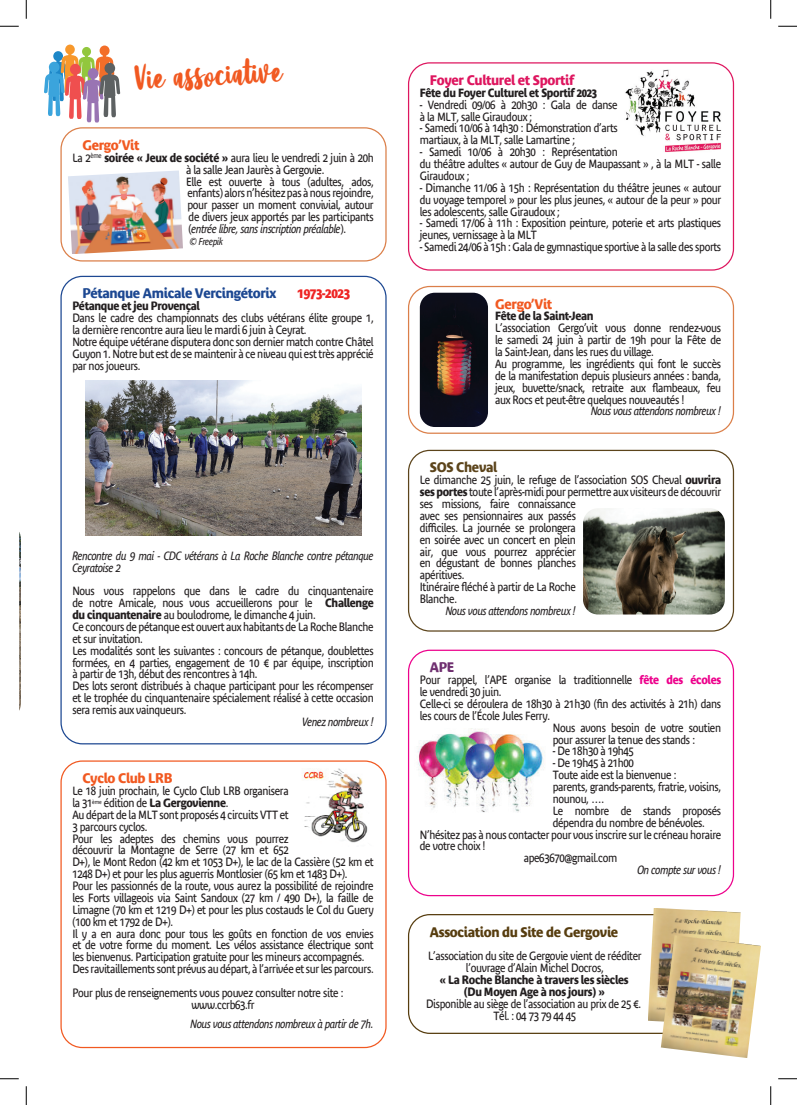
<style>
.page{position:relative;width:797px;height:1105px;background:#fff}
.page>*{position:absolute;margin:0;border:0;box-sizing:border-box;transform-origin:0 0}
.t1{font:37.5px "Amanise";color:#f15921}
.t2{font:700 13.75px "Bienvenue";letter-spacing:-.025em;color:#f15921;scale:.95 1}
.t3{font:700 13.75px "Bienvenue";letter-spacing:-.025em;color:#1d4892;scale:.95 1}
.t4{font:700 13.75px "Bienvenue";letter-spacing:-.025em;color:#573d0f;scale:.95 1}
.t5{font:700 13.75px "Bienvenue";letter-spacing:-.025em;color:#de165f;scale:.95 1}
.t6{font:700 13.75px "Bienvenue";letter-spacing:-.025em;color:#ee2524;scale:.95 1}
.t7{font:700 13.75px "Bienvenue";letter-spacing:-.025em;color:#5c441b;scale:.95 1}
.t8{font:700 13.75px "Bienvenue";color:#6f2f70;scale:.95 1}
.t9{font:11.88px/11.9px "Bienvenue";letter-spacing:-.03em;color:#231f20;scale:.9 1}
.t10{font:italic 11.88px/11.9px "Bienvenue";letter-spacing:-.03em;color:#231f20;scale:.9 1}
.t11{font:700 11.88px/11.9px "Bienvenue";letter-spacing:-.03em;color:#231f20;text-align:center;scale:.9 1}
.t12{font:11.88px/11.9px "Bienvenue";letter-spacing:-.03em;color:#231f20;text-align:center;scale:.89 1}
.t13{font:italic 10px "Bienvenue";letter-spacing:-.03em;color:#231f20;scale:.9 1}
.s1{font-weight:700}
.s2{font-style:italic}
.s3{font-weight:700;color:#ed028c}
</style>
<div class="page">
<svg style="left:44px;top:45px;width:76px;height:78px"></svg>
<div style="left:60px;top:127px;width:326px;height:135px;border:1px solid #db7f49;border-radius:21px"></div>
<img style="left:68px;top:170px;width:115px;height:84px">
<div style="left:408px;top:286px;width:326px;height:148px;border:1px solid #db7f49;border-radius:21px"></div>
<img style="left:420px;top:293px;width:68px;height:134px">
<div style="left:408px;top:650px;width:326px;height:246px;border:1px solid #ed028c;border-radius:21px"></div>
<img style="left:417px;top:729px;width:128px;height:84px">
<div style="left:408px;top:62px;width:326px;height:209px;border:1px solid #de165f;border-radius:21px"></div>
<img style="left:625px;top:70px;width:97px;height:82px">
<img style="left:86px;top:381px;width:275px;height:155px">
<div style="left:408px;top:914px;width:326px;height:120px;border:1px solid #573d0f;border-radius:21px"></div>
<img style="left:648px;top:908px;width:92px;height:114px">
<img style="left:661px;top:935px;width:100px;height:123px">
<div style="left:408px;top:450px;width:326px;height:182px;border:1px solid #5c441b;border-radius:21px"></div>
<img style="left:583px;top:508px;width:142px;height:106px">
<div style="left:60px;top:760px;width:326px;height:288px;border:1px solid #f15921;border-radius:21px"></div>
<img style="left:303px;top:769px;width:65px;height:74px">
<img style="left:19px;top:532px;width:2px;height:179px">
<svg style="left:0;top:25px;width:19px;height:2px"></svg>
<svg style="left:778px;top:25px;width:19px;height:2px"></svg>
<svg style="left:0;top:1078px;width:19px;height:1px"></svg>
<svg style="left:778px;top:1078px;width:19px;height:1px"></svg>
<svg style="left:25px;top:0;width:2px;height:19px"></svg>
<svg style="left:25px;top:1086px;width:2px;height:19px"></svg>
<svg style="left:770px;top:0;width:1px;height:19px"></svg>
<svg style="left:770px;top:1086px;width:1px;height:19px"></svg>
<h1 class="t1" style="left:134px;top:58px;width:149px;rotate:-3deg">Vie associative</h1>
<p class="t2" style="left:82px;top:137px;width:62px">Gergo’Vit</p>
<p class="t9" style="left:186px;top:152px;width:210px;text-indent:-114px">La 2<sup>ème</sup> <span class="s1">soirée « Jeux de société »</span> aura lieu le vendredi 2 juin à 20h à la salle Jean Jaurès à Gergovie.<br>Elle est ouverte à tous (adultes, ados, enfants) alors n’hésitez pas à nous rejoindre, pour passer un moment convivial, autour de divers jeux apportés par les participants (<span class="s2">entrée libre, sans inscription préalable</span>).</p>
<p class="t13" style="left:190px;top:236px;width:38px">© Freepik</p>
<p class="t3" style="left:82px;top:285px;width:206px">Pétanque Amicale Vercingétorix</p>
<p class="t6" style="left:297px;top:285px;width:57px">1973-2023</p>
<p class="t11" style="left:72px;top:300px;width:143px">Pétanque et jeu Provençal</p>
<p class="t9" style="left:72px;top:312px;width:336px">Dans le cadre des championnats des clubs vétérans élite groupe 1, la dernière rencontre aura lieu le mardi 6 juin à Ceyrat.<br>Notre équipe vétérane disputera donc son dernier match contre Châtel Guyon 1. Notre but est de se maintenir à ce niveau qui est très apprécié par nos joueurs.</p>
<p class="t10" style="left:72px;top:550px;width:336px">Rencontre du 9 mai - CDC vétérans à La Roche Blanche contre pétanque<br>Ceyratoise 2</p>
<p class="t9" style="left:72px;top:585px;width:336px">Nous vous rappelons que dans le cadre du cinquantenaire de notre Amicale, nous vous accueillerons pour le <span class="s1">Challenge du cinquantenaire</span> au boulodrome, le dimanche 4 juin.<br>Ce concours de pétanque est ouvert aux habitants de La Roche Blanche et sur invitation.<br>Les modalités sont les suivantes : concours de pétanque, doublettes formées, en 4 parties, engagement de 10 € par équipe, inscription à partir de 13h, début des rencontres à 14h.<br>Des lots seront distribués à chaque participant pour les récompenser et le trophée du cinquantenaire spécialement réalisé à cette occasion sera remis aux vainqueurs.</p>
<p class="t10" style="left:302px;top:716px;width:81px">Venez nombreux !</p>
<p class="t2" style="left:82px;top:770px;width:96px">Cyclo Club LRB</p>
<p class="t9" style="left:72px;top:785px;width:336px">Le 18 juin prochain, le Cyclo Club LRB organisera<br>la 31<sup>ème</sup> édition de <span class="s1">La Gergovienne</span>.<br>Au départ de la MLT sont proposés 4 circuits VTT et<br>3 parcours cyclos.<br>Pour les adeptes des chemins vous pourrez<br>découvrir la Montagne de Serre (27 km et 652<br>D+), le Mont Redon (42 km et 1053 D+), le lac de la Cassière (52 km et 1248 D+) et pour les plus aguerris Montlosier (65 km et 1483 D+).<br>Pour les passionnés de la route, vous aurez la possibilité de rejoindre les Forts villageois via Saint Sandoux (27 km / 490 D+), la faille de Limagne (70 km et 1219 D+) et pour les plus costauds le Col du Guery (100 km et 1792 de D+).<br>Il y a en aura donc pour tous les goûts en fonction de vos envies et de votre forme du moment. Les vélos assistance électrique sont les bienvenus. Participation gratuite pour les mineurs accompagnés.<br>Des ravitaillements sont prévus au départ, à l’arrivée et sur les parcours.</p>
<p class="t9" style="left:191px;top:987px;width:170px;text-indent:-119px">Pour plus de renseignements vous pouvez consulter notre site : www.ccrb63.fr</p>
<p class="t10" style="left:191px;top:1018px;width:205px">Nous vous attendons nombreux à partir de 7h.</p>
<p class="t5" style="left:430px;top:72px;width:153px">Foyer Culturel et Sportif</p>
<p class="t11" style="left:420px;top:87px;width:199px">Fête du Foyer Culturel et Sportif 2023</p>
<p class="t9" style="left:420px;top:99px;width:221px">- Vendredi 09/06 à 20h30 : Gala de danse à la MLT, salle Giraudoux ;</p>
<p class="t9" style="left:420px;top:122px;width:221px">- Samedi 10/06 à 14h30 : Démonstration d’arts martiaux, à la MLT, salle Lamartine ;</p>
<p class="t9" style="left:420px;top:146px;width:336px">- Samedi 10/06 à 20h30 : Représentation<br>du théâtre adultes « autour de Guy de Maupassant » , à la MLT - salle<br>Giraudoux ;</p>
<p class="t9" style="left:420px;top:182px;width:336px;text-align:justify">- Dimanche 11/06 à 15h : Représentation du théâtre jeunes « autour du voyage temporel » pour les plus jeunes, « autour de la peur » pour les adolescents, salle Giraudoux ;</p>
<p class="t9" style="left:420px;top:217px;width:336px">- Samedi 17/06 à 11h : Exposition peinture, poterie et arts plastiques jeunes, vernissage à la MLT</p>
<p class="t9" style="left:420px;top:241px;width:336px">- Samedi 24/06 à 15h : Gala de gymnastique sportive à la salle des sports</p>
<p class="t2" style="left:495px;top:296px;width:62px">Gergo’Vit</p>
<p class="t11" style="left:495px;top:310px;width:111px">Fête de la Saint-Jean</p>
<p class="t9" style="left:495px;top:322px;width:253px">L’association Gergo’vit vous donne rendez-vous le samedi 24 juin à partir de 19h pour la Fête de la Saint-Jean, dans les rues du village.<br>Au programme, les ingrédients qui font le succès de la manifestation depuis plusieurs années : banda, jeux, buvette/snack, retraite aux flambeaux, feu aux Rocs et peut-être quelques nouveautés !</p>
<p class="t10" style="left:591px;top:405px;width:146px">Nous vous attendons nombreux !</p>
<p class="t7" style="left:430px;top:459px;width:73px">SOS Cheval</p>
<p class="t9" style="left:420px;top:474px;width:336px">Le dimanche 25 juin, le refuge de l’association SOS Cheval <span class="s1">ouvrira ses portes</span> toute l’après-midi pour permettre aux visiteurs de découvrir ses missions, faire connaissance<br>avec ses pensionnaires aux passés<br>difficiles. La journée se prolongera<br>en soirée avec un concert en plein<br>air, que vous pourrez apprécier<br>en dégustant de bonnes planches<br>apéritives.<br>Itinéraire fléché à partir de La Roche<br>Blanche.</p>
<p class="t10" style="left:446px;top:605px;width:146px">Nous vous attendons nombreux !</p>
<p class="t8" style="left:430px;top:659px;width:27px">APE</p>
<p class="t9" style="left:420px;top:674px;width:336px">Pour rappel, l’APE organise la traditionnelle <span class="s3">fête des écoles</span></p>
<p class="t9" style="left:420px;top:686px;width:92px">le vendredi 30 juin.</p>
<p class="t9" style="left:420px;top:698px;width:336px">Celle-ci se déroulera de 18h30 à 21h30 (fin des activités à 21h) dans</p>
<p class="t9" style="left:420px;top:710px;width:146px">les cours de l’École Jules Ferry.</p>
<p class="t9" style="left:553px;top:721px;width:189px">Nous avons besoin de votre soutien</p>
<p class="t9" style="left:553px;top:733px;width:159px">pour assurer la tenue des stands :</p>
<p class="t9" style="left:553px;top:745px;width:92px">- De 18h30 à 19h45</p>
<p class="t9" style="left:553px;top:757px;width:92px">- De 19h45 à 21h00</p>
<p class="t9" style="left:553px;top:769px;width:139px">Toute aide est la bienvenue :</p>
<p class="t9" style="left:553px;top:781px;width:189px">parents, grands-parents, fratrie, voisins,</p>
<p class="t9" style="left:553px;top:793px;width:58px">nounou, ….</p>
<p class="t9" style="left:553px;top:805px;width:189px">Le nombre de stands proposés</p>
<p class="t9" style="left:553px;top:816px;width:170px">dépendra du nombre de bénévoles.</p>
<p class="t9" style="left:420px;top:828px;width:336px">N’hésitez pas à nous contacter pour vous inscrire sur le créneau horaire</p>
<p class="t9" style="left:420px;top:840px;width:74px">de votre choix !</p>
<p class="t9" style="left:523px;top:852px;width:106px">ape63670@gmail.com</p>
<p class="t10" style="left:637px;top:864px;width:95px">On compte sur vous !</p>
<p class="t4" style="left:430px;top:924px;width:200px">Association du Site de Gergovie</p>
<p class="t9" style="left:428px;top:950px;width:239px;text-align:center">L’association du site de Gergovie vient de rééditer l’ouvrage d’Alain Michel Docros,</p>
<p class="t11" style="left:440px;top:974px;width:211px">« La Roche Blanche à travers les siècles (Du Moyen Age à nos jours) »</p>
<p class="t12" style="left:426px;top:998px;width:243px">Disponible au siège de l’association au prix de 25 €.<br>Tél. : 04 73 79 44 45</p>
</div>
